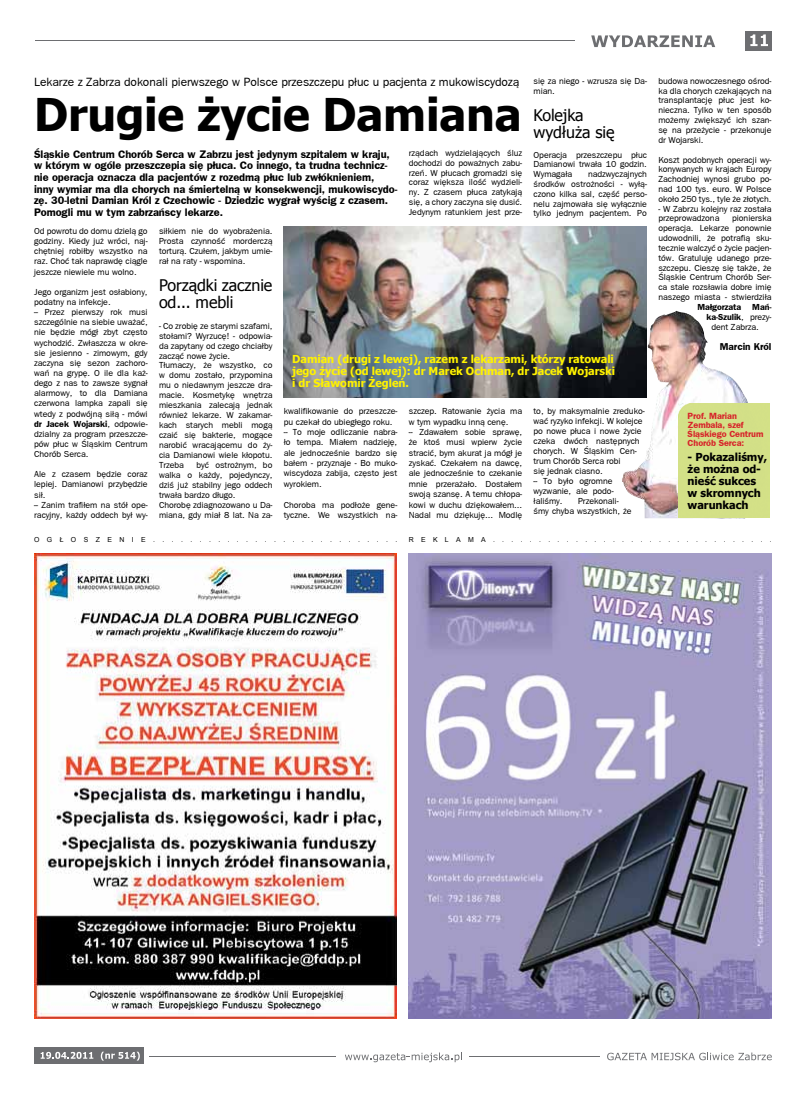
<style>
.page{position:relative;width:806px;height:1095px;background:#fff}
.page>*{position:absolute;margin:0;border:0;box-sizing:border-box;transform-origin:0 0}
.t1{font:700 45px "Tahoma";letter-spacing:-.005em;color:#000}
.t2{font:16px/17.2px "Tahoma";letter-spacing:-.005em;color:#000}
.t3{font:12px "Frankfurt Gothic";letter-spacing:-.005em;color:#000}
.t4{font:700 11px/11.5px "Frankfurt Gothic";letter-spacing:-.005em;color:#000}
.t5{font:700 11px/12px "Tahoma";letter-spacing:-.005em;color:#fff200;text-align:justify}
.t6{font:700 11px/12px "Tahoma";letter-spacing:-.005em;color:#000}
.t7{font:700 10px "Frankfurt Gothic";letter-spacing:-.005em;color:#000}
.t8{font:700 9px/9px "Frankfurt Gothic";letter-spacing:-.005em;color:#d72229}
.t9{font:8.8px/10px "Frankfurt Gothic";letter-spacing:-.005em;color:#000}
.t10{font:700 8.8px "Frankfurt Gothic";letter-spacing:-.005em;color:#000}
.t11{font:6.9px "PL Arial";letter-spacing:1.06em;color:#000}
.t12{font:6.9px "Arial";letter-spacing:1.07em;color:#000}
.s1{font-weight:700}
.s2{font-weight:400}
</style>
<div class="page">
<div style="left:744px;top:31px;width:27px;height:19px;background:#6d6e71"></div>
<hr style="left:35px;top:40px;width:539px;height:1px;background:#6d6e71">
<svg style="left:750px;top:34px;width:17px;height:12px"></svg>
<svg style="left:591px;top:35px;width:123px;height:12px"></svg>
<div style="left:35px;top:1047px;width:109px;height:16px;background:#6d6e71"></div>
<svg style="left:41px;top:1051px;width:52px;height:7px"></svg>
<svg style="left:101px;top:1051px;width:39px;height:9px"></svg>
<svg style="left:345px;top:1052px;width:115px;height:9px"></svg>
<svg style="left:607px;top:1052px;width:164px;height:8px"></svg>
<hr style="left:149px;top:1056px;width:187px;height:1px;background:#6d6e71">
<hr style="left:469px;top:1056px;width:130px;height:1px;background:#6d6e71">
<img style="left:408px;top:553px;width:363px;height:465px">
<img style="left:34px;top:553px;width:362px;height:465px">
<img style="left:283px;top:227px;width:363px;height:170px">
<img style="left:621px;top:310px;width:146px;height:208px">
<div style="left:677px;top:404px;width:91px;height:114px;background:#d3e087"></div>
<h3 class="t3" style="left:34px;top:75px;width:486px">Lekarze z Zabrza dokonali pierwszego w Polsce przeszczepu płuc u pacjenta z mukowiscydozą</h3>
<h1 class="t1" style="left:34px;top:83px;width:488px">Drugie życie Damiana</h1>
<p class="t4" style="left:34px;top:148px;width:364px">Śląskie Centrum Chorób Serca w Zabrzu jest jedynym szpitalem w kraju, w którym w ogóle przeszczepia się płuca. Co innego, ta trudna technicz&shy;nie operacja oznacza dla pacjentów z rozedmą płuc lub zwłóknieniem,<br>inny wymiar ma dla chorych na śmiertelną w konsekwencji, mukowiscydo&shy;zę. 30-letni Damian Król z Czechowic - Dziedzic wygrał wyścig z czasem.<br>Pomogli mu w tym zabrzańscy lekarze.</p>
<p class="t9" style="left:408px;top:148px;width:115px;text-align:justify">rządach wydzielających śluz dochodzi do poważnych zabu&shy;rzeń. W płucach gromadzi się coraz większa ilość wydzieli&shy;ny. Z czasem płuca zatykają się, a chory zaczyna się dusić.<br>Jedynym ratunkiem jest prze-</p>
<p class="t9" style="left:533px;top:76px;width:115px">się za niego - wzrusza się Da&shy;mian.</p>
<h2 class="t2" style="left:533px;top:106px;width:82px">Kolejka wydłuża się</h2>
<p class="t9" style="left:533px;top:149px;width:115px;text-align:justify">Operacja przeszczepu płuc Damianowi trwała 10 godzin.<br>Wymagała</p>
<p class="t9" style="left:533px;top:169px;width:115px;text-align:justify;text-indent:54px">nadzwyczajnych środków ostrożności - wyłą&shy;czono kilka sal, część perso&shy;nelu zajmowała się wyłącznie tylko jednym pacjentem. Po</p>
<p class="t9" style="left:34px;top:226px;width:115px;text-align:justify">Od powrotu do domu dzielą go godziny. Kiedy już wróci, naj&shy;chętniej robiłby wszystko na raz. Choć tak naprawdę ciągle jeszcze niewiele mu wolno.</p>
<p class="t9" style="left:34px;top:287px;width:115px">Jego organizm jest osłabiony, podatny na infekcje.<br>-- Przez pierwszy rok musi szczególnie na siebie uważać, nie będzie mógł zbyt często wychodzić. Zwłaszcza w okre&shy;sie jesienno - zimowym, gdy zaczyna się sezon zachoro&shy;wań na grypę. O ile dla każ&shy;dego z nas to zawsze sygnał alarmowy, to dla Damiana czerwona lampka zapali się wtedy z podwójną siłą - mówi <span class="s1">dr Jacek Wojarski</span>, odpowie&shy;dzialny za program przeszcze&shy;pów płuc w Śląskim Centrum<br>Chorób Serca.</p>
<p class="t9" style="left:34px;top:469px;width:115px">Ale z czasem będzie coraz lepiej. Damianowi przybędzie sił.<br>-- Zanim trafiłem na stół ope&shy;racyjny, każdy oddech był wy-</p>
<p class="t9" style="left:159px;top:226px;width:115px;text-align:justify">siłkiem nie do wyobrażenia.<br>Prosta czynność morderczą torturą. Czułem, jakbym umie&shy;rał na raty - wspomina.</p>
<h2 class="t2" style="left:159px;top:276px;width:115px">Porządki zacznie od... mebli</h2>
<p class="t9" style="left:159px;top:320px;width:115px">- Co zrobię ze starymi szafami, stołami? Wyrzucę! - odpowia&shy;da zapytany od czego chciałby zacząć nowe życie.<br>Tłumaczy, że wszystko, co w domu zostało, przypomina mu o niedawnym jeszcze dra&shy;macie. Kosmetykę wnętrza mieszkania zalecają jednak również lekarze. W zakamar&shy;kach starych mebli mogą czaić się bakterie, mogące narobić wracającemu do ży&shy;cia Damianowi wiele kłopotu.<br>Trzeba</p>
<p class="t9" style="left:159px;top:460px;width:115px;text-indent:37px">być ostrożnym, bo walka o każdy, pojedynczy, dziś już stabilny jego oddech trwała bardzo długo.<br>Chorobę zdiagnozowano u Da&shy;miana, gdy miał 8 lat. Na za-</p>
<p class="t5" style="left:292px;top:352px;width:324px">Damian (drugi z lewej), razem z lekarzami, którzy ratowali jego życie (od lewej): dr Marek Ochman, dr Jacek Wojarski i dr Sławomir Żegleń.</p>
<p class="t9" style="left:283px;top:406px;width:115px;line-height:10.4px">kwalifikowanie do przeszcze&shy;pu czekał do ubiegłego roku. -- To moje odliczanie nabra&shy;ło tempa. Miałem nadzieję, ale jednocześnie bardzo się bałem - przyznaje - Bo muko&shy;wiscydoza zabija, często jest wyrokiem.</p>
<p class="t9" style="left:283px;top:499px;width:115px;line-height:10.4px">Choroba ma podłoże gene&shy;tyczne. We wszystkich na-</p>
<p class="t9" style="left:408px;top:406px;width:115px;line-height:10.4px">szczep. Ratowanie życia ma w tym wypadku inną cenę.<br>-- Zdawałem sobie sprawę, że ktoś musi wpierw życie stracić, bym akurat ja mógł je zyskać. Czekałem na dawcę, ale jednocześnie to czekanie mnie przerażało. Dostałem swoją szansę. A temu chłopa&shy;kowi w duchu dziękowałem...<br>Nadal mu dziękuję... Modlę</p>
<p class="t9" style="left:533px;top:406px;width:113px">to, by maksymalnie zreduko&shy;wać ryzyko infekcji. W kolejce po nowe płuca i nowe życie czeka dwóch następnych chorych. W Śląskim Cen&shy;trum Chorób Serca robi<br>się jednak ciasno.<br>-- To było ogromne wyzwanie, ale podo&shy;łaliśmy.</p>
<p class="t9" style="left:533px;top:496px;width:99px;text-indent:44px">Przekonali&shy;śmy chyba wszystkich, że</p>
<p class="t9" style="left:658px;top:76px;width:115px;text-align:justify">budowa nowoczesnego ośrod&shy;ka dla chorych czekających na transplantację płuc jest ko&shy;nieczna. Tylko w ten sposób możemy zwiększyć ich szan&shy;sę na przeżycie - przekonuje dr Wojarski.</p>
<p class="t9" style="left:658px;top:154px;width:115px;text-align:justify">Koszt podobnych operacji wy&shy;konywanych w krajach Europy Zachodniej wynosi grubo po&shy;nad 100 tys. euro. W Polsce około 250 tys., tyle że złotych.</p>
<p class="t9" style="left:658px;top:204px;width:114px">- W Zabrzu kolejny raz została przeprowadzona</p>
<p class="t9" style="left:658px;top:213px;width:115px;text-align:justify;text-indent:74px">pionierska operacja. Lekarze ponownie udowodnili, że potrafią sku&shy;tecznie walczyć o życie pacjen&shy;tów. Gratuluję udanego prze&shy;szczepu. Cieszę się także, że Śląskie Centrum Chorób Ser&shy;ca stale rozsławia dobre imię naszego miasta - stwierdziła</p>
<p class="t10" style="left:697px;top:301px;width:45px">Małgorzata</p>
<p class="t10" style="left:751px;top:301px;width:21px">Mań-</p>
<p class="t10" style="left:706px;top:311px;width:66px">ka-Szulik<span class="s2">, prezy-</span></p>
<p class="t9" style="left:711px;top:321px;width:49px">dent Zabrza.</p>
<p class="t7" style="left:719px;top:340px;width:53px">Marcin Król</p>
<p class="t8" style="left:687px;top:411px;width:77px">Prof. Marian<br>Zembala, szef<br>Śląskiego Centrum<br>Chorób Serca:</p>
<p class="t6" style="left:687px;top:450px;width:81px">- Pokazaliśmy, że można od&shy;nieść sukces w skromnych warunkach</p>
<p class="t12" style="left:34px;top:534px;width:364px">OGŁOSZENIE...........................</p>
<p class="t11" style="left:408px;top:535px;width:364px">REKLAMA...............................</p>
</div>
